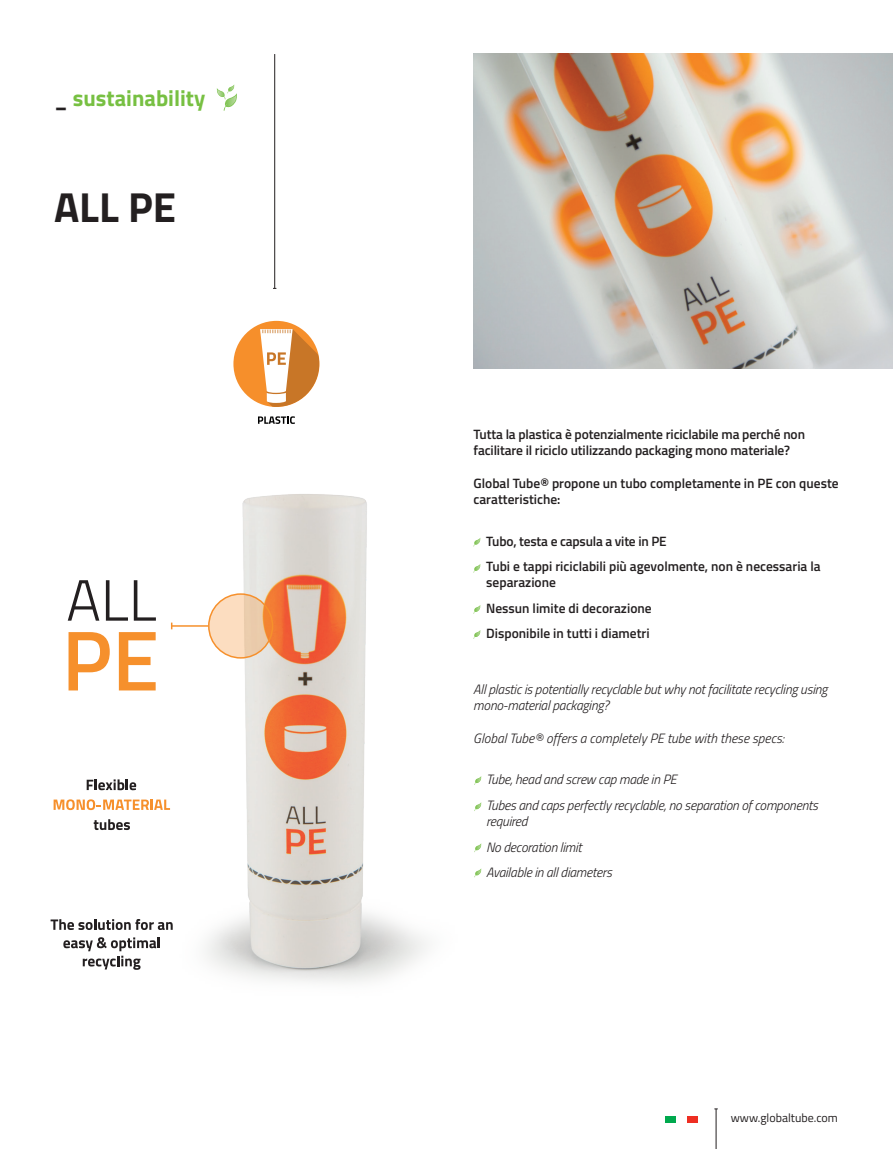
<style>
.page{position:relative;width:893px;height:1149px;background:#fff}
.page>*{position:absolute;margin:0;border:0;box-sizing:border-box;transform-origin:0 0}
.t1{font:700 42px "Titillium Web";color:#231f20}
.t2{font:700 22.5px "Titillium Web";color:#77c042}
.t3{font:600 13.5px/16.2px "Titillium Web";color:#231f20}
.t4{font:italic 300 13.5px/16.2px "Titillium Web";letter-spacing:-.015em;color:#231f20}
.t5{font:12px "Titillium Web";color:#231f20}
.s1{color:#231f20}
</style>
<div class="page">
<img style="left:173px;top:494px;width:254px;height:489px">
<hr style="left:274px;top:54px;width:1px;height:234px;background:#231f20">
<svg style="left:217px;top:84px;width:20px;height:27px"></svg>
<svg style="left:473px;top:564px;width:7px;height:8px"></svg>
<svg style="left:473px;top:538px;width:7px;height:8px"></svg>
<svg style="left:473px;top:605px;width:7px;height:8px"></svg>
<svg style="left:473px;top:630px;width:7px;height:8px"></svg>
<svg style="left:474px;top:802px;width:7px;height:8px"></svg>
<svg style="left:474px;top:776px;width:7px;height:8px"></svg>
<svg style="left:474px;top:843px;width:7px;height:8px"></svg>
<svg style="left:474px;top:869px;width:7px;height:8px"></svg>
<svg style="left:209px;top:594px;width:64px;height:63px;background:#f4cfac"></svg>
<div style="left:208px;top:593px;width:65px;height:65px;border:2px solid #f6902c;border-radius:50%"></div>
<hr style="left:172px;top:625px;width:36px;height:1px;background:#f6902c">
<div style="left:665px;top:1115px;width:11px;height:7px;background:#00a94e"></div>
<div style="left:687px;top:1115px;width:11px;height:7px;background:#ee2e22"></div>
<hr style="left:716px;top:1108px;width:1px;height:40px;background:#231f20">
<img style="left:473px;top:54px;width:420px;height:314px">
<svg style="left:69px;top:632px;width:41px;height:58px"></svg>
<svg style="left:119px;top:632px;width:37px;height:58px"></svg>
<svg style="left:68px;top:580px;width:31px;height:40px"></svg>
<svg style="left:106px;top:580px;width:22px;height:40px"></svg>
<svg style="left:134px;top:580px;width:22px;height:40px"></svg>
<svg style="left:87px;top:779px;width:49px;height:11px"></svg>
<svg style="left:54px;top:799px;width:116px;height:10px"></svg>
<svg style="left:94px;top:819px;width:36px;height:10px"></svg>
<svg style="left:51px;top:919px;width:122px;height:10px"></svg>
<svg style="left:63px;top:937px;width:97px;height:32px"></svg>
<div style="left:233px;top:321px;width:86px;height:86px;background:#f68f2b;border-radius:50%"></div>
<svg style="left:258px;top:416px;width:37px;height:8px"></svg>
<svg style="left:260px;top:329px;width:59px;height:78px"></svg>
<p class="t2" style="left:54px;top:81px;width:153px"><span class="s1">_</span> sustainability</p>
<p class="t1" style="left:54px;top:175px;width:124px">ALL PE</p>
<p class="t3" style="left:473px;top:425px;width:333px">Tutta la plastica è potenzialmente riciclabile ma perché non facilitare il riciclo utilizzando packaging mono materiale?</p>
<p class="t3" style="left:473px;top:474px;width:367px">Global Tube® propone un tubo completamente in PE con queste caratteristiche:</p>
<p class="t3" style="left:486px;top:532px;width:182px">Tubo, testa e capsula a vite in PE</p>
<p class="t3" style="left:486px;top:557px;width:336px">Tubi e tappi riciclabili più agevolmente, non è necessaria la separazione</p>
<p class="t3" style="left:486px;top:599px;width:167px">Nessun limite di decorazione</p>
<p class="t3" style="left:486px;top:624px;width:165px">Disponibile in tutti i diametri</p>
<p class="t4" style="left:473px;top:680px;width:356px">All plastic is potentially recyclable but why not facilitate recycling using mono-material packaging?</p>
<p class="t4" style="left:473px;top:729px;width:313px">Global Tube® offers a completely PE tube with these specs:</p>
<p class="t4" style="left:486px;top:770px;width:192px">Tube, head and screw cap made in PE</p>
<p class="t4" style="left:486px;top:796px;width:333px">Tubes and caps perfectly recyclable, no separation of components required</p>
<p class="t4" style="left:486px;top:837px;width:97px">No decoration limit</p>
<p class="t4" style="left:486px;top:863px;width:127px">Available in all diameters</p>
<p class="t5" style="left:731px;top:1108px;width:109px">www.globaltube.com</p>
</div>
